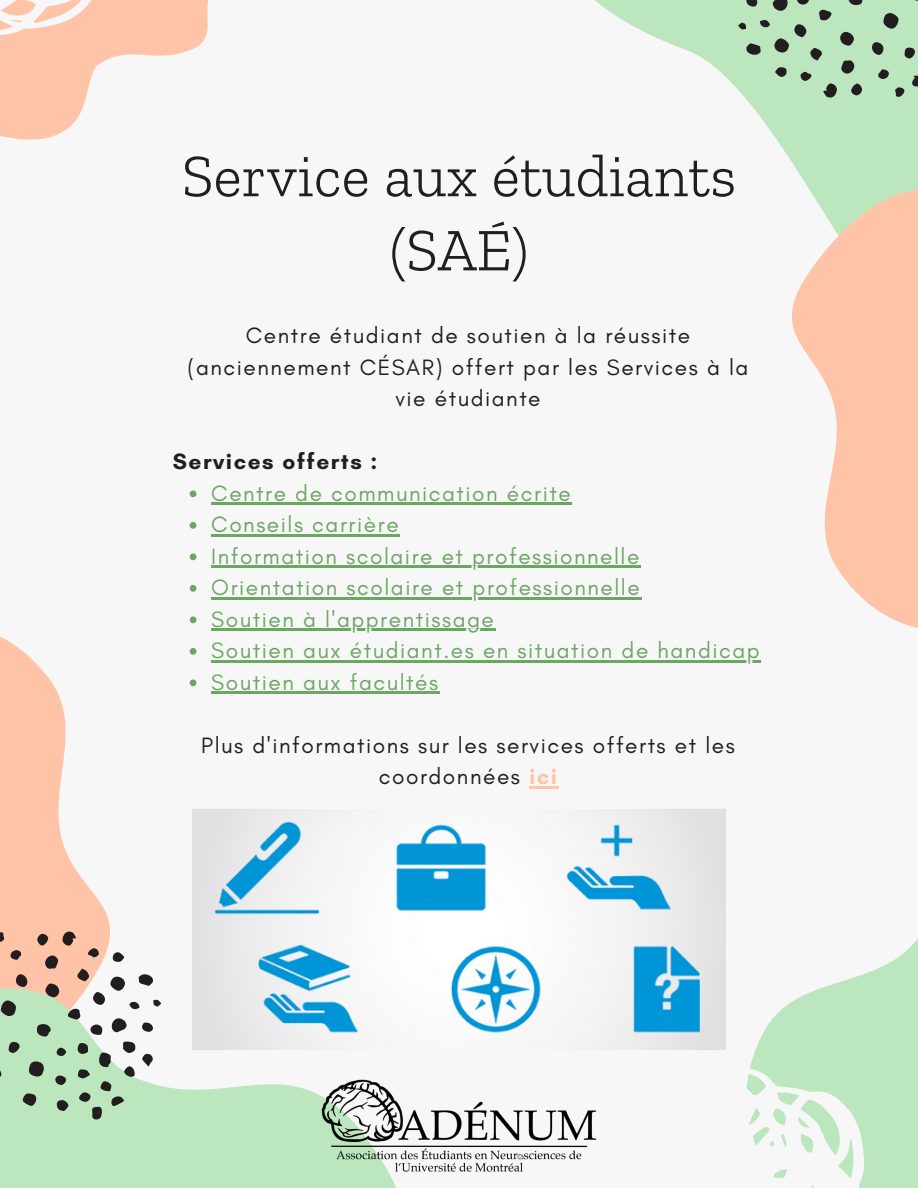
<style>
.page{position:relative;width:918px;height:1188px;background:#f7f7f7}
.page>*{position:absolute;margin:0;border:0;box-sizing:border-box;transform-origin:0 0}
.t1{font:300 60.45px/74.1px "Zilla Slab";color:#221e1f;text-align:center}
.t2{font:22.65px "Glacial Indifference";letter-spacing:.065em;color:#6aa862}
.t3{font:22.65px/31.5px "Glacial Indifference";letter-spacing:.065em;color:#221e1f;text-align:center}
.t4{font:700 22.65px "Glacial Indifference";letter-spacing:.065em;color:#221e1f}
.s1{font-weight:700;color:#ffc4a8}
</style>
<div class="page">
<svg style="left:595px;top:0;width:323px;height:190px;fill:#bbe6be"></svg>
<svg style="left:0;top:636px;width:66px;height:209px;fill:#ffc4a8"></svg>
<svg style="left:0;top:845px;width:319px;height:343px"></svg>
<svg style="left:792px;top:190px;width:126px;height:438px;fill:#ffc4a8"></svg>
<svg style="left:29px;top:1061px;width:15px;height:16px"></svg>
<svg style="left:1px;top:1000px;width:15px;height:16px"></svg>
<svg style="left:110px;top:1017px;width:17px;height:16px"></svg>
<div style="left:110px;top:976px;width:15px;height:15px;background:#221e1f;border-radius:50%"></div>
<svg style="left:45px;top:983px;width:14px;height:14px"></svg>
<svg style="left:37px;top:1024px;width:14px;height:13px"></svg>
<svg style="left:45px;top:956px;width:13px;height:14px"></svg>
<svg style="left:62px;top:932px;width:14px;height:14px"></svg>
<svg style="left:23px;top:1093px;width:13px;height:13px"></svg>
<svg style="left:138px;top:973px;width:15px;height:13px"></svg>
<svg style="left:93px;top:992px;width:12px;height:13px"></svg>
<svg style="left:16px;top:974px;width:11px;height:13px"></svg>
<svg style="left:91px;top:1025px;width:12px;height:10px"></svg>
<svg style="left:77px;top:969px;width:12px;height:13px"></svg>
<svg style="left:66px;top:1008px;width:14px;height:12px"></svg>
<svg style="left:57px;top:1100px;width:11px;height:11px"></svg>
<svg style="left:37px;top:934px;width:12px;height:12px"></svg>
<svg style="left:9px;top:1042px;width:11px;height:11px"></svg>
<svg style="left:141px;top:1053px;width:12px;height:14px"></svg>
<svg style="left:0;top:1068px;width:2px;height:10px"></svg>
<svg style="left:113px;top:952px;width:11px;height:11px"></svg>
<svg style="left:77px;top:1042px;width:58px;height:77px;background:#a6c2a7"></svg>
<svg style="left:142px;top:1022px;width:11px;height:10px"></svg>
<svg style="left:10px;top:950px;width:12px;height:10px"></svg>
<svg style="left:55px;top:1075px;width:11px;height:10px"></svg>
<svg style="left:87px;top:948px;width:12px;height:10px"></svg>
<svg style="left:0;top:932px;width:5px;height:10px"></svg>
<div style="left:57px;top:1048px;width:9px;height:8px;background:#221e1f;border-radius:4px"></div>
<svg style="left:129px;top:1002px;width:11px;height:8px"></svg>
<svg style="left:153px;top:1000px;width:8px;height:7px"></svg>
<svg style="left:883px;top:13px;width:16px;height:16px"></svg>
<svg style="left:773px;top:0;width:16px;height:12px"></svg>
<svg style="left:774px;top:38px;width:15px;height:15px"></svg>
<svg style="left:840px;top:32px;width:14px;height:14px"></svg>
<svg style="left:848px;top:0;width:15px;height:5px"></svg>
<svg style="left:841px;top:60px;width:13px;height:14px"></svg>
<svg style="left:823px;top:83px;width:14px;height:14px"></svg>
<svg style="left:746px;top:43px;width:15px;height:13px"></svg>
<svg style="left:794px;top:24px;width:12px;height:13px"></svg>
<svg style="left:911px;top:76px;width:7px;height:10px"></svg>
<svg style="left:872px;top:42px;width:12px;height:13px"></svg>
<svg style="left:797px;top:0;width:12px;height:5px"></svg>
<svg style="left:810px;top:47px;width:13px;height:13px"></svg>
<svg style="left:819px;top:9px;width:14px;height:12px"></svg>
<svg style="left:851px;top:84px;width:11px;height:12px"></svg>
<svg style="left:905px;top:48px;width:10px;height:10px"></svg>
<svg style="left:775px;top:67px;width:12px;height:10px"></svg>
<svg style="left:746px;top:0;width:11px;height:7px"></svg>
<svg style="left:878px;top:69px;width:11px;height:10px"></svg>
<svg style="left:800px;top:71px;width:12px;height:10px"></svg>
<svg style="left:894px;top:87px;width:10px;height:10px"></svg>
<svg style="left:760px;top:19px;width:10px;height:9px"></svg>
<svg style="left:738px;top:22px;width:8px;height:7px"></svg>
<svg style="left:750px;top:939px;width:168px;height:249px;fill:#bbe6be"></svg>
<svg style="left:746px;top:1068px;width:119px;height:120px"></svg>
<svg style="left:0;top:0;width:209px;height:140px"></svg>
<img style="left:319px;top:1079px;width:278px;height:109px">
<svg style="left:190px;top:490px;width:6px;height:7px"></svg>
<hr style="left:211px;top:503px;width:361px;height:2px;background:#6aa862">
<svg style="left:190px;top:522px;width:6px;height:7px"></svg>
<hr style="left:211px;top:534px;width:189px;height:3px;background:#6aa862">
<svg style="left:190px;top:553px;width:6px;height:7px"></svg>
<hr style="left:211px;top:566px;width:430px;height:2px;background:#6aa862">
<svg style="left:190px;top:585px;width:6px;height:7px"></svg>
<hr style="left:211px;top:597px;width:430px;height:3px;background:#6aa862">
<svg style="left:190px;top:616px;width:6px;height:7px"></svg>
<hr style="left:211px;top:629px;width:284px;height:2px;background:#6aa862">
<svg style="left:190px;top:648px;width:6px;height:7px"></svg>
<hr style="left:211px;top:660px;width:550px;height:3px;background:#6aa862">
<svg style="left:190px;top:679px;width:6px;height:7px"></svg>
<hr style="left:211px;top:692px;width:229px;height:2px;background:#6aa862">
<hr style="left:529px;top:786px;width:30px;height:3px;background:#ffc4a8">
<img style="left:193px;top:809px;width:533px;height:241px">
<p class="t1" style="left:182px;top:138px;width:556px">Service aux étudiants (SAÉ)</p>
<p class="t3" style="left:188px;top:319px;width:562px">Centre étudiant de soutien à la réussite (anciennement CÉSAR) offert par les Services à la vie étudiante</p>
<p class="t4" style="left:173px;top:448px;width:206px">Services offerts :</p>
<p class="t2" style="left:211px;top:479px;width:361px">Centre de communication écrite</p>
<p class="t2" style="left:211px;top:511px;width:189px">Conseils carrière</p>
<p class="t2" style="left:211px;top:542px;width:430px">Information scolaire et professionnelle</p>
<p class="t2" style="left:211px;top:574px;width:430px">Orientation scolaire et professionnelle</p>
<p class="t2" style="left:211px;top:605px;width:284px">Soutien à l'apprentissage</p>
<p class="t2" style="left:211px;top:637px;width:550px">Soutien aux étudiant.es en situation de handicap</p>
<p class="t2" style="left:211px;top:668px;width:229px">Soutien aux facultés</p>
<p class="t3" style="left:201px;top:729px;width:535px">Plus d'informations sur les services offerts et les coordonnées <span class="s1">ici</span></p>
</div>
